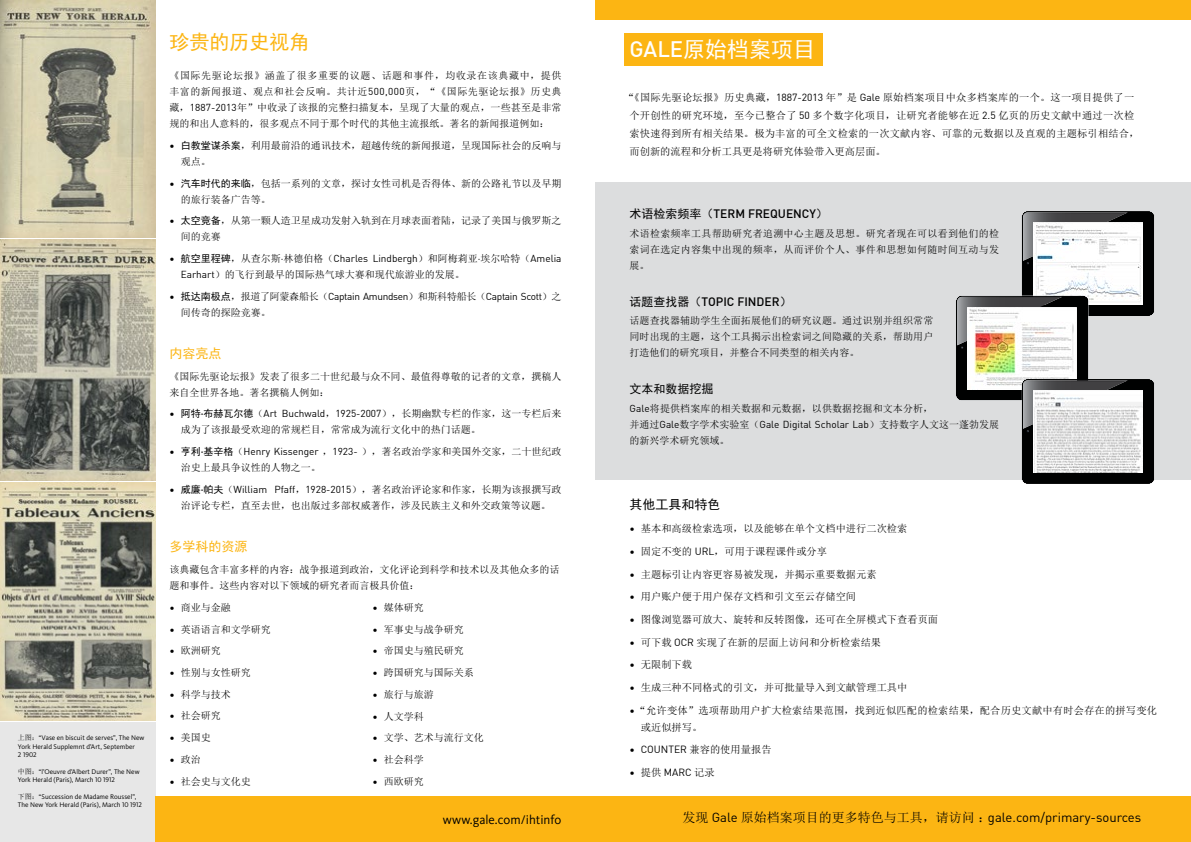
<style>
.page{position:relative;width:1191px;height:842px;background:#fff}
.page>*{position:absolute;margin:0;border:0;box-sizing:border-box;transform-origin:0 0}
.t1{font:22px "Sim Hei";color:#fff}
.t2{font:20px "Sim Hei";color:#fcb513}
.t3{font:13px "DIN Offc";color:#000}
.t4{font:13px "Kievit OT";color:#000}
.t5{font:13px "Sim Hei";color:#fcb513}
.t6{font:13px "Sim Hei";color:#000}
.t7{font:500 12px "DIN Offc";color:#000}
.t8{font:12px "Sim Hei";color:#000}
.t9{font:10.2px/18px "Sim Sun";letter-spacing:.02em;color:#000}
.t10{font:10.2px "Sim Sun";color:#000}
.t11{font:10.2px "DIN Offc";color:#000}
.t12{font:10px/16px "Sim Sun";color:#000}
.t13{font:10px "DIN Offc";color:#000}
.t14{font:10px "DIN Offc";letter-spacing:-.03em;color:#000}
.t15{font:7px/8.4px "Kievit OT";color:#000}
.s1{font-family:"Sim Sun"}
.s2{font-family:"DIN Offc"}
.s3{font-family:"DIN Offc";font-weight:500}
.s4{font-family:"Sim Hei"}
.s5{font-weight:500}
.s6{font-family:"Sim Hei";font-weight:400}
</style>
<div class="page">
<div style="left:0;top:723px;width:155px;height:119px;background:#e7e7e7"></div>
<div style="left:155px;top:797px;width:440px;height:45px;background:#fcb513"></div>
<img style="left:0;top:0;width:155px;height:237px">
<img style="left:0;top:240px;width:155px;height:240px">
<img style="left:0;top:483px;width:155px;height:237px">
<div style="left:595px;top:182px;width:596px;height:297px;background:#dcddde"></div>
<div style="left:595px;top:797px;width:596px;height:45px;background:#fcb513"></div>
<div style="left:595px;top:0;width:596px;height:20px;background:#fcb513"></div>
<div style="left:624px;top:33px;width:198px;height:33px;background:#fcb513"></div>
<svg style="left:956px;top:211px;width:198px;height:273px"></svg>
<img style="left:1023px;top:380px;width:104px;height:49px">
<img style="left:1033px;top:390px;width:109px;height:82px">
<p class="t15" style="left:18px;top:734px;width:128px"><span class="s1">上图：</span>“Vase en biscuit de serves”, The New<br>York Herald Supplemnt d’Art, September<br>2 1902</p>
<p class="t15" style="left:18px;top:767px;width:123px"><span class="s1">中图：</span>“l’Oeuvre d’Albert Durer”, The New<br>York Herald (Paris), March 10 1912</p>
<p class="t15" style="left:18px;top:792px;width:126px"><span class="s1">下图：</span>“Succession de Madame Roussel”,<br>The New York Herald (Paris), March 10 1912</p>
<h2 class="t2" style="left:169px;top:32px;width:142px">珍贵的历史视角</h2>
<p class="t12" style="left:169px;top:68px;width:393px;text-align:justify">《国际先驱论坛报》涵盖了很多重要的议题、话题和事件，均收录在该典藏中，提供丰富的新闻报道、观点和社会反响。共计近<span class="s2">500,000</span>页，“《国际先驱论坛报》历史典藏，<span class="s2">1887-2013</span>年”中收录了该报的完整扫描复本，呈现了大量的观点，一些甚至是非常规的和出人意料的，很多观点不同于那个时代的其他主流报纸。著名的新闻报道例如：</p>
<p class="t12" style="left:181px;top:137px;width:382px;text-indent:-11px"><span class="s3">•</span> <span class="s4">白教堂谋杀案</span>，利用最前沿的通讯技术，超越传统的新闻报道，呈现国际社会的反响与观点。</p>
<p class="t12" style="left:181px;top:175px;width:382px;text-indent:-11px"><span class="s3">•</span> <span class="s4">汽车时代的来临</span>，包括一系列的文章，探讨女性司机是否得体、新的公路礼节以及早期的旅行装备广告等。</p>
<p class="t12" style="left:181px;top:213px;width:382px;text-indent:-11px"><span class="s3">•</span> <span class="s4">太空竞备</span>，从第一颗人造卫星成功发射入轨到在月球表面着陆，记录了美国与俄罗斯之间的竞赛</p>
<p class="t13" style="left:169px;top:252px;width:393px"><span class="s5">•</span> <span class="s4">航空里程碑</span><span class="s1">，从查尔斯</span>·<span class="s1">林德伯格（</span>Charles Lindbergh<span class="s1">）和阿梅莉亚</span>·<span class="s1">埃尔哈特（</span>Amelia</p>
<p class="t12" style="left:181px;top:266px;width:285px"><span class="s2">Earhart</span>）的飞行到最早的国际热气球大赛和现代旅游业的发展。</p>
<p class="t14" style="left:169px;top:290px;width:393px"><span class="s5">•</span> <span class="s4">抵达南极点</span><span class="s1">，报道了阿蒙森船长（</span>Captain Amundsen<span class="s1">）和斯科特船长（</span>Captain Scott<span class="s1">）之</span></p>
<p class="t12" style="left:181px;top:304px;width:91px">间传奇的探险竞赛。</p>
<h3 class="t5" style="left:169px;top:347px;width:53px">内容亮点</h3>
<p class="t12" style="left:169px;top:368px;width:393px">《国际先驱论坛报》发表了很多二十世纪最与众不同、最值得尊敬的记者的文章，撰稿人来自全世界各地。著名撰稿人例如：</p>
<p class="t12" style="left:181px;top:406px;width:382px;text-indent:-11px"><span class="s3">•</span> <span class="s4">阿特</span><span class="s3">·</span><span class="s4">布赫瓦尔德</span>（<span class="s2">Art Buchwald</span>，<span class="s2">1925-2007</span>），长期幽默专栏的作家，这一专栏后来成为了该报最受欢迎的常规栏目，常常成为流行文化中的热门话题。</p>
<p class="t12" style="left:181px;top:444px;width:382px;text-indent:-11px"><span class="s3">•</span> <span class="s4">亨利</span><span class="s3">·</span><span class="s4">基辛格</span>（<span class="s2">Henry Kissenger</span> ，<span class="s2">1923-</span> ），著名政治学家和美国外交家，二十世纪政治史上最具争议性的人物之一。</p>
<p class="t12" style="left:169px;top:481px;width:393px;text-align:center"><span class="s3">•</span> <span class="s4">威廉</span><span class="s3">·</span><span class="s4">帕夫</span>（<span class="s2">William Pfaff</span>，<span class="s2">1928-2015</span>），著名政治评论家和作家，长期为该报撰写政治评论专栏，直至去世，也出版过多部权威著作，涉及民族主义和外交政策等议题。</p>
<h3 class="t5" style="left:169px;top:540px;width:79px">多学科的资源</h3>
<p class="t12" style="left:169px;top:561px;width:391px">该典藏包含丰富多样的内容：战争报道到政治，文化评论到科学和技术以及其他众多的话题和事件。这些内容对以下领域的研究者而言极具价值：</p>
<p class="t12" style="left:169px;top:599px;width:63px"><span class="s2">•</span> 商业与金融</p>
<p class="t12" style="left:169px;top:621px;width:103px"><span class="s2">•</span> 英语语言和文学研究</p>
<p class="t12" style="left:169px;top:643px;width:53px"><span class="s2">•</span> 欧洲研究</p>
<p class="t12" style="left:169px;top:664px;width:83px"><span class="s2">•</span> 性别与女性研究</p>
<p class="t12" style="left:169px;top:686px;width:63px"><span class="s2">•</span> 科学与技术</p>
<p class="t12" style="left:169px;top:708px;width:53px"><span class="s2">•</span> 社会研究</p>
<p class="t12" style="left:169px;top:729px;width:43px"><span class="s2">•</span> 美国史</p>
<p class="t12" style="left:169px;top:751px;width:33px"><span class="s2">•</span> 政治</p>
<p class="t12" style="left:169px;top:773px;width:83px"><span class="s2">•</span> 社会史与文化史</p>
<p class="t12" style="left:372px;top:599px;width:53px"><span class="s2">•</span> 媒体研究</p>
<p class="t12" style="left:372px;top:621px;width:93px"><span class="s2">•</span> 军事史与战争研究</p>
<p class="t12" style="left:372px;top:643px;width:93px"><span class="s2">•</span> 帝国史与殖民研究</p>
<p class="t12" style="left:372px;top:664px;width:103px"><span class="s2">•</span> 跨国研究与国际关系</p>
<p class="t12" style="left:372px;top:686px;width:63px"><span class="s2">•</span> 旅行与旅游</p>
<p class="t12" style="left:372px;top:708px;width:53px"><span class="s2">•</span> 人文学科</p>
<p class="t12" style="left:372px;top:730px;width:113px"><span class="s2">•</span> 文学、艺术与流行文化</p>
<p class="t12" style="left:372px;top:751px;width:53px"><span class="s2">•</span> 社会科学</p>
<p class="t12" style="left:372px;top:773px;width:53px"><span class="s2">•</span> 西欧研究</p>
<h3 class="t4" style="left:443px;top:811px;width:120px">www.gale.com/ihtinfo</h3>
<h1 class="t1" style="left:629px;top:38px;width:187px"><span class="s3">GALE</span>原始档案项目</h1>
<p class="t9" style="left:629px;top:88px;width:511px;text-indent:-5px">“《国际先驱论坛报》历史典藏，<span class="s2">1887-2013</span> 年”是 <span class="s2">Gale</span> 原始档案项目中众多档案库的一个。这一项目提供了一个开创性的研究环境，至今已整合了 <span class="s2">50</span> 多个数字化项目，让研究者能够在近 <span class="s2">2.5</span> 亿页的历史文献中通过一次检索快速得到所有相关结果。极为丰富的可全文检索的一次文献内容、可靠的元数据以及直观的主题标引相结合，而创新的流程和分析工具更是将研究体验带入更高层面。</p>
<p class="t7" style="left:629px;top:206px;width:200px"><span class="s6">术语检索频率（</span>TERM FREQUENCY<span class="s6">）</span></p>
<p class="t12" style="left:629px;top:225px;width:371px;text-align:justify">术语检索频率工具帮助研究者追溯中心主题及思想。研究者现在可以看到他们的检索词在选定内容集中出现的频率，从而评价个人、事件和思想如何随时间互动与发展。</p>
<p class="t7" style="left:629px;top:293px;width:164px"><span class="s6">话题查找器（</span>TOPIC FINDER<span class="s6">）</span></p>
<p class="t12" style="left:629px;top:313px;width:305px;text-align:justify">话题查找器辅助学生全面拓展他们的研究议题。通过识别并组织常常同时出现的主题，这个工具揭示出检索词之间隐藏的关系，帮助用户打造他们的研究项目，并整合不同类型的相关内容。</p>
<p class="t8" style="left:629px;top:383px;width:85px">文本和数据挖掘</p>
<p class="t12" style="left:629px;top:400px;width:305px"><span class="s2">Gale</span>将提供档案库的相关数据和元数据，以供数据挖掘和文本分析，</p>
<p class="t13" style="left:629px;top:418px;width:371px"><span class="s1">并通过</span>Gale<span class="s1">数字学术实验室（</span>Gale Digital Scholar Lab<span class="s1">）支持数字人文这一蓬勃发展</span></p>
<p class="t12" style="left:629px;top:432px;width:101px">的新兴学术研究领域。</p>
<h3 class="t6" style="left:629px;top:498px;width:92px">其他工具和特色</h3>
<p class="t10" style="left:629px;top:523px;width:279px"><span class="s2">•</span> 基本和高级检索选项，以及能够在单个文档中进行二次检索</p>
<p class="t10" style="left:629px;top:546px;width:199px"><span class="s2">•</span> 固定不变的 <span class="s2">URL</span>，可用于课程课件或分享</p>
<p class="t10" style="left:629px;top:569px;width:249px"><span class="s2">•</span> 主题标引让内容更容易被发现，并揭示重要数据元素</p>
<p class="t10" style="left:629px;top:591px;width:228px"><span class="s2">•</span> 用户账户便于用户保存文档和引文至云存储空间</p>
<p class="t10" style="left:629px;top:614px;width:310px"><span class="s2">•</span> 图像浏览器可放大、旋转和反转图像，还可在全屏模式下查看页面</p>
<p class="t10" style="left:629px;top:637px;width:253px"><span class="s2">•</span> 可下载 <span class="s2">OCR</span> 实现了在新的层面上访问和分析检索结果</p>
<p class="t10" style="left:629px;top:659px;width:64px"><span class="s2">•</span> 无限制下载</p>
<p class="t10" style="left:629px;top:682px;width:279px"><span class="s2">•</span> 生成三种不同格式的引文，并可批量导入到文献管理工具中</p>
<p class="t9" style="left:641px;top:701px;width:518px;line-height:17px;text-indent:-11px"><span class="s2">•</span> “允许变体”选项帮助用户扩大检索结果范围，找到近似匹配的检索结果，配合历史文献中有时会存在的拼写变化或近似拼写。</p>
<p class="t11" style="left:629px;top:743px;width:144px">• COUNTER <span class="s1">兼容的使用量报告</span></p>
<p class="t11" style="left:629px;top:766px;width:87px">• <span class="s1">提供</span> MARC <span class="s1">记录</span></p>
<h3 class="t3" style="left:682px;top:809px;width:460px"><span class="s1">发现</span> Gale <span class="s1">原始档案项目的更多特色与工具，请访问：</span>gale.com/primary-sources</h3>
</div>
